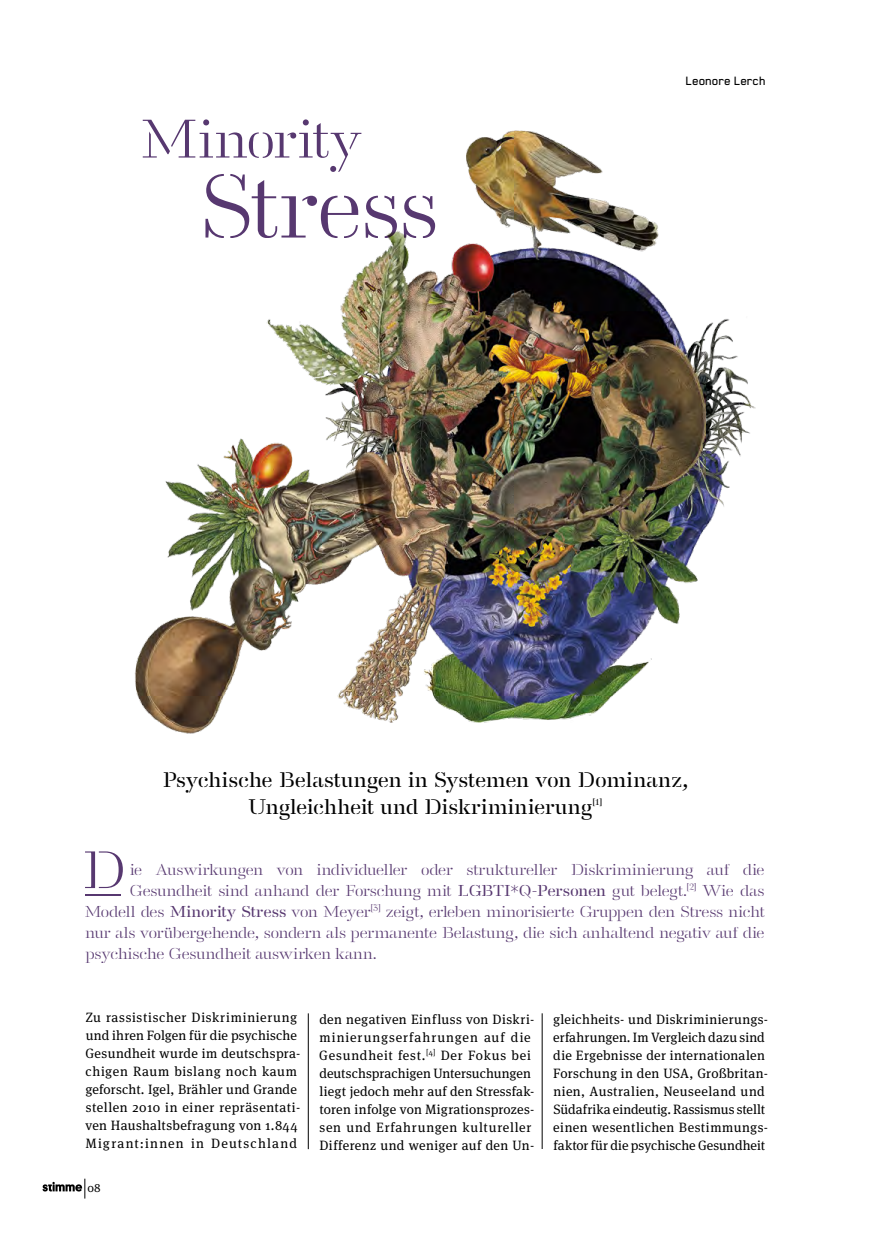
<style>
.page{position:relative;width:893px;height:1234px;background:#fff}
.page>*{position:absolute;margin:0;border:0;box-sizing:border-box;transform-origin:0 0}
.t1{font:90px "A Danmark";letter-spacing:-.015em;color:#573870}
.t2{font:54px "A Danmark";letter-spacing:.01em;color:#573870}
.t3{font:52.35px "A Danmark";color:#573870}
.t4{font:500 21px/27px "A Danmark";letter-spacing:.01em;color:#000;text-align:center}
.t5{font:15.75px "A Danmark";letter-spacing:-.005em;color:#573870}
.t6{font:500 13.95px "Blender Pro";letter-spacing:-.01em;color:#000}
.t7{font:13.5px/18px "Meta Serif Pro";letter-spacing:.025em;color:#000}
.t8{font:12px "Meta Serif Pro";color:#000}
.t9{font:500 8.7px "A Danmark";color:#000}
.s1{font-weight:500}
</style>
<div class="page">
<img style="left:134px;top:130px;width:622px;height:604px">
<svg style="left:43px;top:1178px;width:42px;height:20px"></svg>
<hr style="left:542px;top:1013px;width:1px;height:135px;background:#000">
<hr style="left:308px;top:1013px;width:1px;height:135px;background:#000">
<hr style="left:85px;top:893px;width:35px;height:2px;background:#573870">
<h2 class="t2" style="left:140px;top:108px;width:222px">Minority</h2>
<h1 class="t1" style="left:200px;top:155px;width:240px">Stress</h1>
<p class="t6" style="left:686px;top:73px;width:82px">Leonore Lerch</p>
<h3 class="t4" style="left:162px;top:766px;width:528px">Psychische Belastungen in Systemen von Dominanz,<br>Ungleichheit und Diskriminierung</h3>
<p class="t9" style="left:593px;top:796px;width:11px">[1]</p>
<h3 class="t3" style="left:83px;top:839px;width:43px">D</h3>
<p class="t5" style="left:130px;top:859px;width:636px">ie Auswirkungen von individueller oder struktureller Diskriminierung auf die</p>
<p class="t5" style="left:130px;top:880px;width:636px">Gesundheit sind anhand der Forschung mit <span class="s1">LGBTI*Q-Personen</span> gut belegt.<sup>[2]</sup> Wie das</p>
<p class="t5" style="left:85px;top:901px;width:682px">Modell des <span class="s1">Minority Stress</span> von Meyer<sup>[3]</sup> zeigt, erleben minorisierte Gruppen den Stress nicht</p>
<p class="t5" style="left:85px;top:922px;width:681px">nur als vorübergehende, sondern als permanente Belastung, die sich anhaltend negativ auf die</p>
<p class="t5" style="left:86px;top:943px;width:292px">psychische Gesundheit auswirken kann.</p>
<p class="t7" style="left:85px;top:1007px;width:217px">Zu rassistischer Diskriminierung und ihren Folgen für die psychische Gesundheit wurde im deutschspra&shy;chigen Raum bislang noch kaum geforscht. Igel, Brähler und Grande stellen 2010 in einer repräsentati&shy;ven Haushaltsbefragung von 1.844<br>Migrant:innen in Deutschland</p>
<p class="t7" style="left:319px;top:1008px;width:217px">den negativen Einfluss von Diskri&shy;minierungserfahrungen auf die Gesundheit fest.<sup>[4]</sup> Der Fokus bei deutschsprachigen Untersuchungen liegt jedoch mehr auf den Stressfak&shy;toren infolge von Migrationsprozes&shy;sen und Erfahrungen kultureller Differenz und weniger auf den Un-</p>
<p class="t7" style="left:553px;top:1008px;width:217px">gleichheits- und Diskriminierungs&shy;erfahrungen. Im Vergleich dazu sind die Ergebnisse der internationalen Forschung in den USA, Großbritan&shy;nien, Australien, Neuseeland und Südafrika eindeutig. Rassismus stellt einen wesentlichen Bestimmungs&shy;faktor für die psychische Gesundheit</p>
<p class="t8" style="left:88px;top:1178px;width:15px">08</p>
</div>
